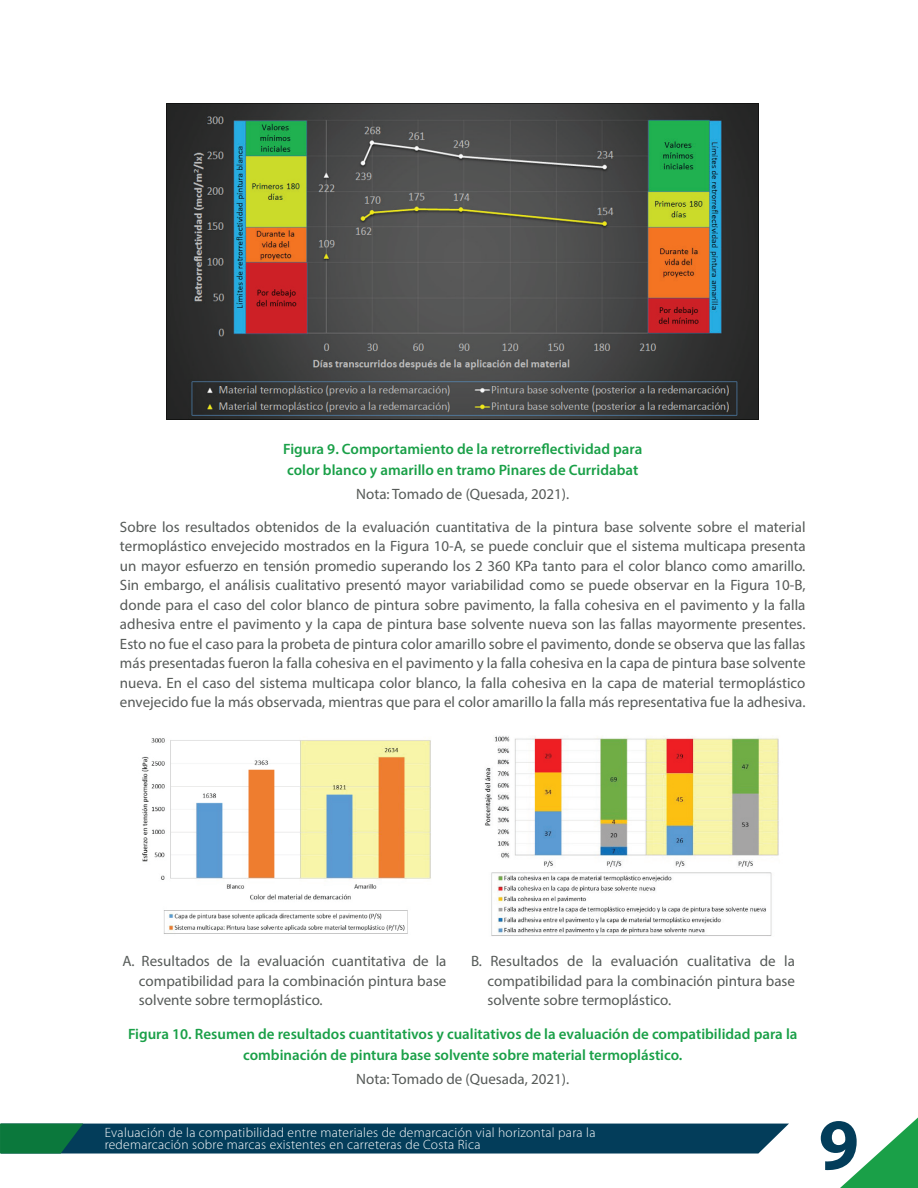
<style>
.page{position:relative;width:918px;height:1188px;background:#fff}
.page>*{position:absolute;margin:0;border:0;box-sizing:border-box;transform-origin:0 0}
.t1{font:700 73.05px "Myriad Pro";color:#033d5a}
.t2{font:15px/19.5px "Myriad Pro";color:#565a58;text-align:justify}
.t3{font:600 15px/21px "Myriad Pro";color:#1aa048}
.t4{font:300 13.5px/12px "Myriad Pro";letter-spacing:.02em;color:#fff}
</style>
<div class="page">
<svg style="left:840px;top:1118px;width:78px;height:70px"></svg>
<svg style="left:0;top:1124px;width:789px;height:30px;background:#0c495d"></svg>
<img style="left:167px;top:104px;width:592px;height:315px">
<img style="left:141px;top:738px;width:290px;height:196px">
<img style="left:484px;top:736px;width:295px;height:200px">
<p class="t3" style="left:283px;top:438px;width:361px">Figura 9. Comportamiento de la retrorreflectividad para color blanco y amarillo en tramo Pinares de Curridabat</p>
<p class="t2" style="left:356px;top:484px;width:214px">Nota: Tomado de (Quesada, 2021).</p>
<p class="t2" style="left:120px;top:517px;width:687px">Sobre los resultados obtenidos de la evaluación cuantitativa de la pintura base solvente sobre el material termoplástico envejecido mostrados en la Figura 10-A, se puede concluir que el sistema multicapa presenta un mayor esfuerzo en tensión promedio superando los 2 360 KPa tanto para el color blanco como amarillo.<br>Sin embargo, el análisis cualitativo presentó mayor variabilidad como se puede observar en la Figura 10-B, donde para el caso del color blanco de pintura sobre pavimento, la falla cohesiva en el pavimento y la falla adhesiva entre el pavimento y la capa de pintura base solvente nueva son las fallas mayormente presentes.<br>Esto no fue el caso para la probeta de pintura color amarillo sobre el pavimento, donde se observa que las fallas más presentadas fueron la falla cohesiva en el pavimento y la falla cohesiva en la capa de pintura base solvente nueva. En el caso del sistema multicapa color blanco, la falla cohesiva en la capa de material termoplástico envejecido fue la más observada, mientras que para el color amarillo la falla más representativa fue la adhesiva.</p>
<p class="t2" style="left:139px;top:951px;width:309px;text-indent:-16px">A. Resultados de la evaluación cuantitativa de la compatibilidad para la combinación pintura base solvente sobre termoplástico.</p>
<p class="t2" style="left:488px;top:951px;width:309px;text-indent:-16px">B. Resultados de la evaluación cualitativa de la compatibilidad para la combinación pintura base solvente sobre termoplástico.</p>
<p class="t3" style="left:128px;top:1023px;width:671px;text-align:center">Figura 10. Resumen de resultados cuantitativos y cualitativos de la evaluación de compatibilidad para la combinación de pintura base solvente sobre material termoplástico.</p>
<p class="t2" style="left:356px;top:1069px;width:214px">Nota: Tomado de (Quesada, 2021).</p>
<p class="t4" style="left:105px;top:1126px;width:492px">Evaluación de la compatibilidad entre materiales de demarcación vial horizontal para la redemarcación sobre marcas existentes en carreteras de Costa Rica</p>
<h1 class="t1" style="left:819px;top:1097px;width:42px">9</h1>
</div>
